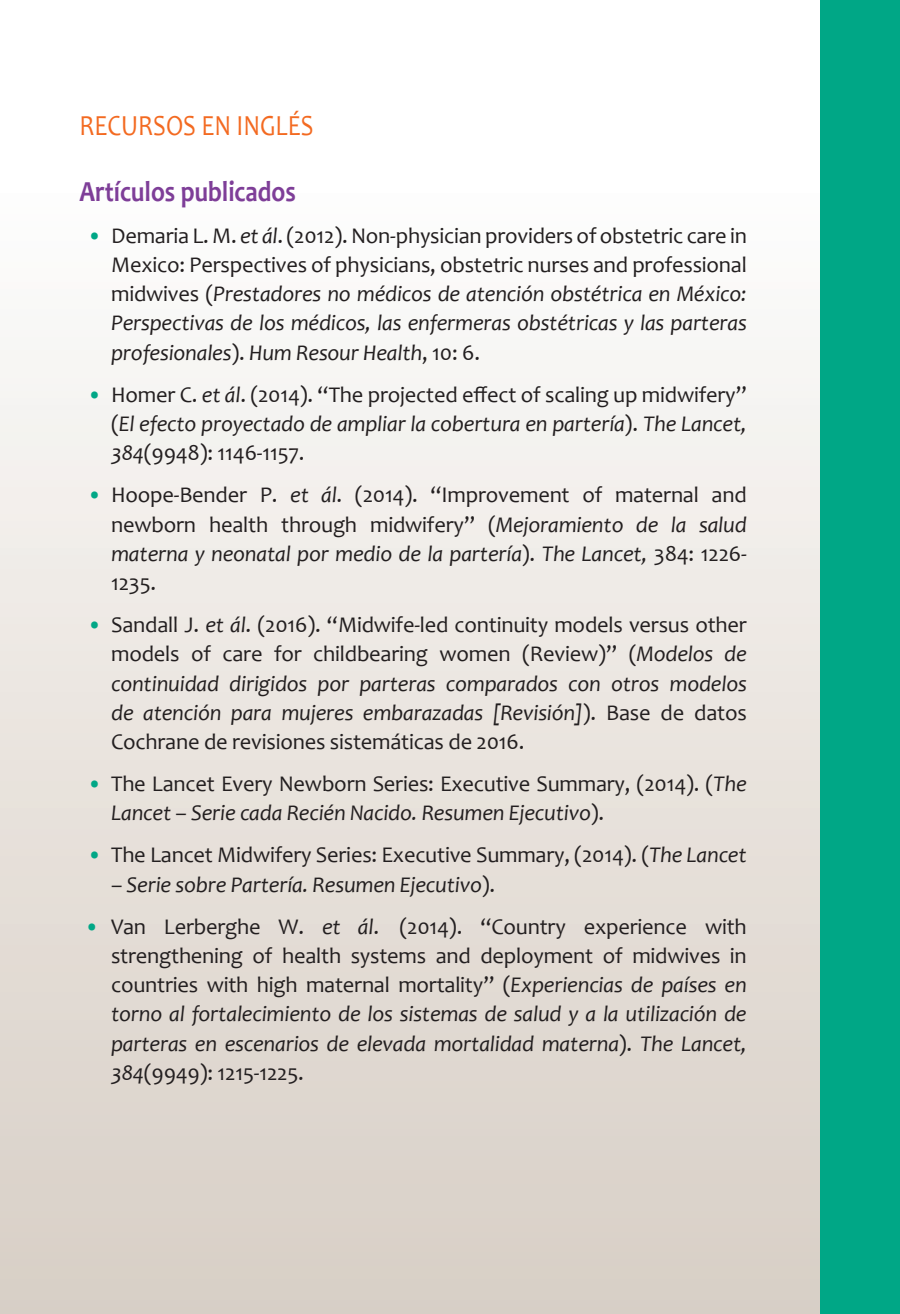
<style>
.page{position:relative;width:900px;height:1314px;background:#fff}
.page>*{position:absolute;margin:0;border:0;box-sizing:border-box;transform-origin:0 0}
.t1{font:700 29.25px "Candara";color:#7e3e98;scale:.85 1}
.t2{font:29.25px "Candara";color:#f36a21;scale:.85 1}
.t3{font:22.5px/29.2px "Candara";letter-spacing:-.01em;color:#231f20;text-align:justify}
.t4{font:italic 22.5px/29.2px "Candara";letter-spacing:-.01em;color:#231f20;text-align:justify}
.s1{font-style:normal;color:#00a786}
.s2{font-style:normal}
.s3{color:#00a786}
.s4{font-style:italic}
</style>
<div class="page">
<div style="left:0;top:0;width:880px;height:1314px;background:linear-gradient(to bottom,#fff,#d7cec4)"></div>
<div style="left:820px;top:0;width:60px;height:1314px;background:#00a786"></div>
<div style="left:880px;top:0;width:19px;height:1314px;background:#00a786"></div>
<h1 class="t2" style="left:80px;top:107px;width:276px">RECURSOS EN INGLÉS</h1>
<h1 class="t1" style="left:80px;top:173px;width:256px">Artículos publicados</h1>
<p class="t4" style="left:111px;top:221px;width:637px;text-indent:-24px"><span class="s1">•</span> <span class="s2">Demaria L. M.</span> et ál<span class="s2">. (2012). Non-physician providers of obstetric care in Mexico: Perspectives of physicians, obstetric nurses and professional midwives (</span>Prestadores no médicos de atención obstétrica en México:<br>Perspectivas de los médicos, las enfermeras obstétricas y las parteras profesionales<span class="s2">).</span> Hum Resour Health<span class="s2">, 10: 6.</span></p>
<p class="t3" style="left:111px;top:380px;width:637px;text-indent:-24px"><span class="s3">•</span> Homer C. <span class="s4">et ál</span>. (2014). “The projected effect of scaling up midwifery” (<span class="s4">El efecto proyectado de ampliar la cobertura en partería</span>). <span class="s4">The Lancet, 384</span>(9948): 1146-1157.</p>
<p class="t3" style="left:111px;top:480px;width:637px;text-indent:-24px"><span class="s3">•</span> Hoope-Bender P. <span class="s4">et ál</span>. (2014). “Improvement of maternal and newborn health through midwifery” (<span class="s4">Mejoramiento de la salud materna y neonatal por medio de la partería</span>). <span class="s4">The Lancet,</span> 384: 1226- 1235.</p>
<p class="t3" style="left:111px;top:610px;width:637px;text-indent:-24px"><span class="s3">•</span> Sandall J. <span class="s4">et ál</span>. (2016). “Midwife-led continuity models versus other models of care for childbearing women (Review)” (<span class="s4">Modelos de continuidad dirigidos por parteras comparados con otros modelos de atención para mujeres embarazadas [Revisión]</span>). Base de datos Cochrane de revisiones sistemáticas de 2016.</p>
<p class="t3" style="left:111px;top:769px;width:637px;text-indent:-24px"><span class="s3">•</span> The Lancet Every Newborn Series: Executive Summary, (2014). (<span class="s4">The<br>Lancet – Serie cada Recién Nacido. Resumen Ejecutivo</span>).</p>
<p class="t3" style="left:87px;top:840px;width:661px"><span class="s3">•</span> The Lancet Midwifery Series: Executive Summary, (2014). (<span class="s4">The Lancet</span></p>
<p class="t4" style="left:111px;top:869px;width:385px">– Serie sobre Partería. Resumen Ejecutivo<span class="s2">).</span></p>
<p class="t3" style="left:111px;top:911px;width:637px;text-indent:-27px"><span class="s3">•</span> Van Lerberghe W. <span class="s4">et ál</span>. (2014). “Country experience with strengthening of health systems and deployment of midwives in countries with high maternal mortality” (<span class="s4">Experiencias de países en torno al fortalecimiento de los sistemas de salud y a la utilización de parteras en escenarios de elevada mortalidad materna</span>). <span class="s4">The Lancet, 384</span>(9949): 1215-1225.</p>
</div>
